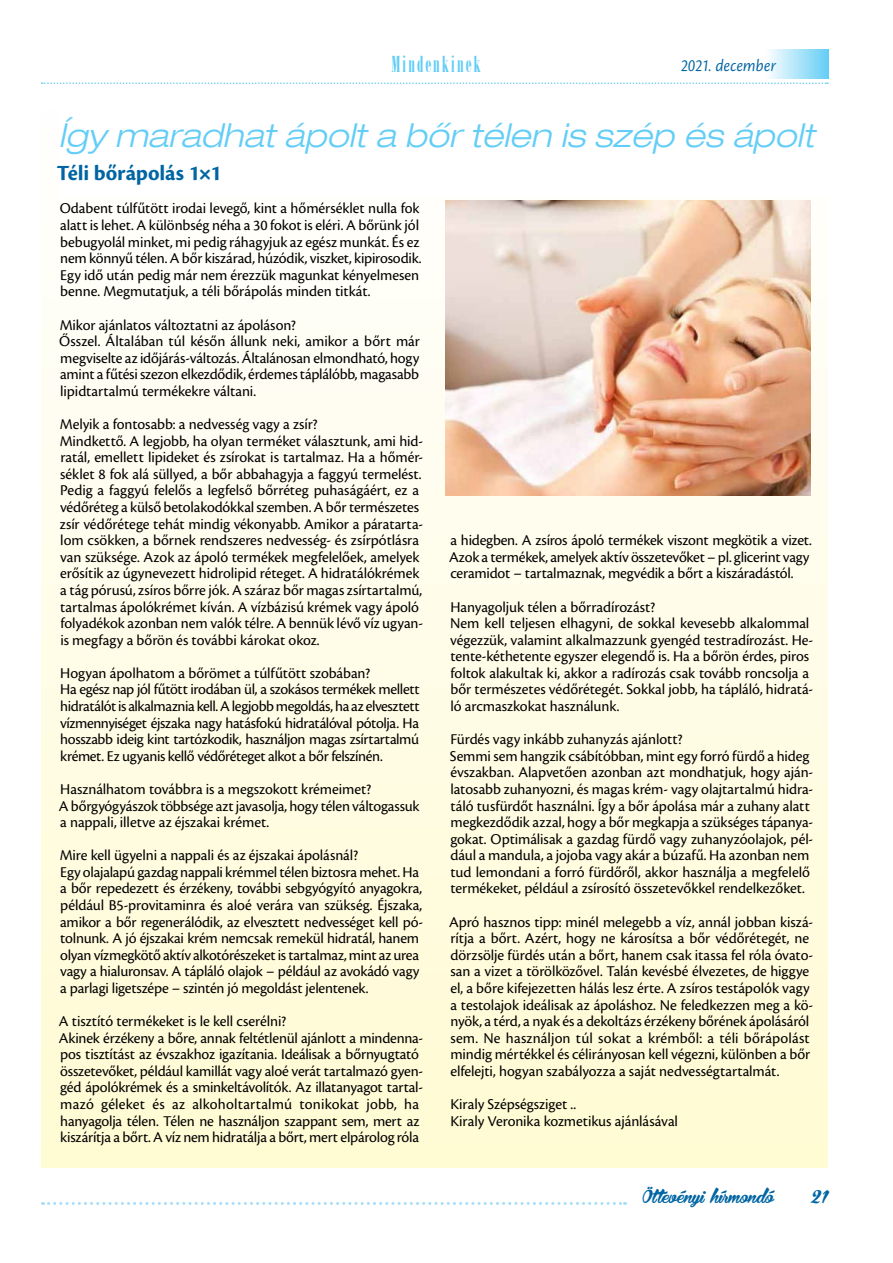
<style>
.page{position:relative;width:893px;height:1263px;background:#fff}
.page>*{position:absolute;margin:0;border:0;box-sizing:border-box;transform-origin:0 0}
.t1{font:italic 300 expanded 33px "Helvetica Neue LT Com";color:#62cdf6}
.t2{font:24px "H Arsis D Reg";letter-spacing:.09em;color:#62cdf6}
.t3{font:700 22.5px "Cronos Pro";letter-spacing:-.005em;color:#0065a3}
.t4{font:18px "Cronos Pro Subh It";letter-spacing:.015em;color:#0065a3;scale:.9 1}
.t5{font:18px "Bira PERSONALUSEONLY";color:#0065a3}
.t6{font:16.5px "Bira PERSONALUSEONLY";letter-spacing:.01em;color:#0065a3}
.t7{font:15.6px/16.6px "Cronos Pro";letter-spacing:-.005em;color:#000}
.t8{font:15.6px/16.6px "Cronos Pro";letter-spacing:-.025em;color:#000}
</style>
<div class="page">
<svg style="left:42px;top:82px;width:786px;height:2px"></svg>
<div style="left:765px;top:50px;width:64px;height:29px;background:linear-gradient(to right,#fefeff,#66cef6)"></div>
<svg style="left:43px;top:1202px;width:582px;height:3px"></svg>
<div style="left:41px;top:111px;width:787px;height:1057px;background:linear-gradient(to bottom,#fffefe,#fffbd2)"></div>
<div style="left:60px;top:108px;width:769px;height:89px;background:#fff"></div>
<img style="left:445px;top:200px;width:366px;height:295px">
<h2 class="t2" style="left:391px;top:48px;width:90px">Mindenkinek</h2>
<p class="t4" style="left:681px;top:55px;width:107px">2021. december</p>
<h1 class="t1" style="left:58px;top:115px;width:758px">Így maradhat ápolt a bőr télen is szép és ápolt</h1>
<h3 class="t3" style="left:57px;top:160px;width:167px">Téli bőrápolás 1×1</h3>
<p class="t7" style="left:60px;top:200px;width:363px">Odabent túlfűtött irodai levegő, kint a hőmérséklet nulla fok alatt is lehet. A különbség néha a 30 fokot is eléri. A bőrünk jól bebugyolál minket, mi pedig ráhagyjuk az egész munkát. És ez nem könnyű télen. A bőr kiszárad, húzódik, viszket, kipirosodik.<br>Egy idő után pedig már nem érezzük magunkat kényelmesen benne. Megmutatjuk, a téli bőrápolás minden titkát.</p>
<p class="t7" style="left:59px;top:316px;width:362px">Mikor ajánlatos változtatni az ápoláson?<br>Ősszel. Általában túl későn állunk neki, amikor a bőrt már megviselte az időjárás-változás. Általánosan elmondható, hogy amint a fűtési szezon elkezdődik, érdemes táplálóbb, magasabb lipidtartalmú termékekre váltani.</p>
<p class="t7" style="left:60px;top:416px;width:365px">Melyik a fontosabb: a nedvesség vagy a zsír?<br>Mindkettő. A legjobb, ha olyan terméket választunk, ami hid&shy;ratál, emellett lipideket és zsírokat is tartalmaz. Ha a hőmér&shy;séklet 8 fok alá süllyed, a bőr abbahagyja a faggyú termelést.<br>Pedig a faggyú felelős a legfelső bőrréteg puhaságáért, ez a védőréteg a külső betolakodókkal szemben. A bőr természetes zsír védőrétege tehát mindig vékonyabb. Amikor a páratarta&shy;lom csökken, a bőrnek rendszeres nedvesség- és zsírpótlásra van szüksége. Azok az ápoló termékek megfelelőek, amelyek erősítik az úgynevezett hidrolipid réteget. A hidratálókrémek a tág pórusú, zsíros bőrre jók. A száraz bőr magas zsírtartalmú, tartalmas ápolókrémet kíván. A vízbázisú krémek vagy ápoló folyadékok azonban nem valók télre. A bennük lévő víz ugyan&shy;is megfagy a bőrön és további károkat okoz.</p>
<p class="t8" style="left:60px;top:665px;width:361px">Hogyan ápolhatom a bőrömet a túlfűtött szobában?<br>Ha egész nap jól fűtött irodában ül, a szokásos termékek mellett hidratálót is alkalmaznia kell. A legjobb megoldás, ha az elvesztett vízmennyiséget éjszaka nagy hatásfokú hidratálóval pótolja. Ha hosszabb ideig kint tartózkodik, használjon magas zsírtartalmú krémet. Ez ugyanis kellő védőréteget alkot a bőr felszínén.</p>
<p class="t7" style="left:59px;top:781px;width:362px">Használhatom továbbra is a megszokott krémeimet?<br>A bőrgyógyászok többsége azt javasolja, hogy télen váltogassuk a nappali, illetve az éjszakai krémet.</p>
<p class="t7" style="left:60px;top:847px;width:365px">Mire kell ügyelni a nappali és az éjszakai ápolásnál?<br>Egy olajalapú gazdag nappali krémmel télen biztosra mehet. Ha a bőr repedezett és érzékeny, további sebgyógyító anyagokra, például B5-provitaminra és aloé verára van szükség. Éjszaka, amikor a bőr regenerálódik, az elvesztett nedvességet kell pó&shy;tolnunk. A jó éjszakai krém nemcsak remekül hidratál, hanem olyan vízmegkötő aktív alkotórészeket is tartalmaz, mint az urea vagy a hialuronsav. A tápláló olajok – például az avokádó vagy a parlagi ligetszépe – szintén jó megoldást jelentenek.</p>
<p class="t7" style="left:59px;top:1013px;width:366px">A tisztító termékeket is le kell cserélni?<br>Akinek érzékeny a bőre, annak feltétlenül ajánlott a mindenna&shy;pos tisztítást az évszakhoz igazítania. Ideálisak a bőrnyugtató összetevőket, például kamillát vagy aloé verát tartalmazó gyen&shy;géd ápolókrémek és a sminkeltávolítók. Az illatanyagot tartal&shy;mazó géleket és az alkoholtartalmú tonikokat jobb, ha hanyagolja télen. Télen ne használjon szappant sem, mert az kiszárítja a bőrt. A víz nem hidratálja a bőrt, mert elpárolog róla</p>
<p class="t7" style="left:449px;top:532px;width:364px">a hidegben. A zsíros ápoló termékek viszont megkötik a vizet.<br>Azok a termékek, amelyek aktív összetevőket – pl. glicerint vagy ceramidot – tartalmaznak, megvédik a bőrt a kiszáradástól.</p>
<p class="t7" style="left:450px;top:598px;width:365px">Hanyagoljuk télen a bőrradírozást?<br>Nem kell teljesen elhagyni, de sokkal kevesebb alkalommal végezzük, valamint alkalmazzunk gyengéd testradírozást. He&shy;tente-kéthetente egyszer elegendő is. Ha a bőrön érdes, piros foltok alakultak ki, akkor a radírozás csak tovább roncsolja a bőr természetes védőrétegét. Sokkal jobb, ha tápláló, hidratá&shy;ló arcmaszkokat használunk.</p>
<p class="t7" style="left:450px;top:731px;width:365px">Fürdés vagy inkább zuhanyzás ajánlott?<br>Semmi sem hangzik csábítóbban, mint egy forró fürdő a hideg évszakban. Alapvetően azonban azt mondhatjuk, hogy aján&shy;latosabb zuhanyozni, és magas krém- vagy olajtartalmú hidra&shy;táló tusfürdőt használni. Így a bőr ápolása már a zuhany alatt megkezdődik azzal, hogy a bőr megkapja a szükséges tápanya&shy;gokat. Optimálisak a gazdag fürdő vagy zuhanyzóolajok, pél&shy;dául a mandula, a jojoba vagy akár a búzafű. Ha azonban nem tud lemondani a forró fürdőről, akkor használja a megfelelő termékeket, például a zsírosító összetevőkkel rendelkezőket.</p>
<p class="t7" style="left:449px;top:913px;width:366px">Apró hasznos tipp: minél melegebb a víz, annál jobban kiszá&shy;rítja a bőrt. Azért, hogy ne károsítsa a bőr védőrétegét, ne dörzsölje fürdés után a bőrt, hanem csak itassa fel róla óvato&shy;san a vizet a törölközővel. Talán kevésbé élvezetes, de higgye el, a bőre kifejezetten hálás lesz érte. A zsíros testápolók vagy a testolajok ideálisak az ápoláshoz. Ne feledkezzen meg a kö&shy;nyök, a térd, a nyak és a dekoltázs érzékeny bőrének ápolásáról sem. Ne használjon túl sokat a krémből: a téli bőrápolást mindig mértékkel és célirányosan kell végezni, különben a bőr elfelejti, hogyan szabályozza a saját nedvességtartalmát.</p>
<p class="t7" style="left:450px;top:1096px;width:229px">Kiraly Szépségsziget ..<br>Kiraly Veronika kozmetikus ajánlásával</p>
<p class="t6" style="left:642px;top:1185px;width:133px">Öttevényi hírmondó</p>
<p class="t5" style="left:811px;top:1183px;width:19px">21</p>
</div>
